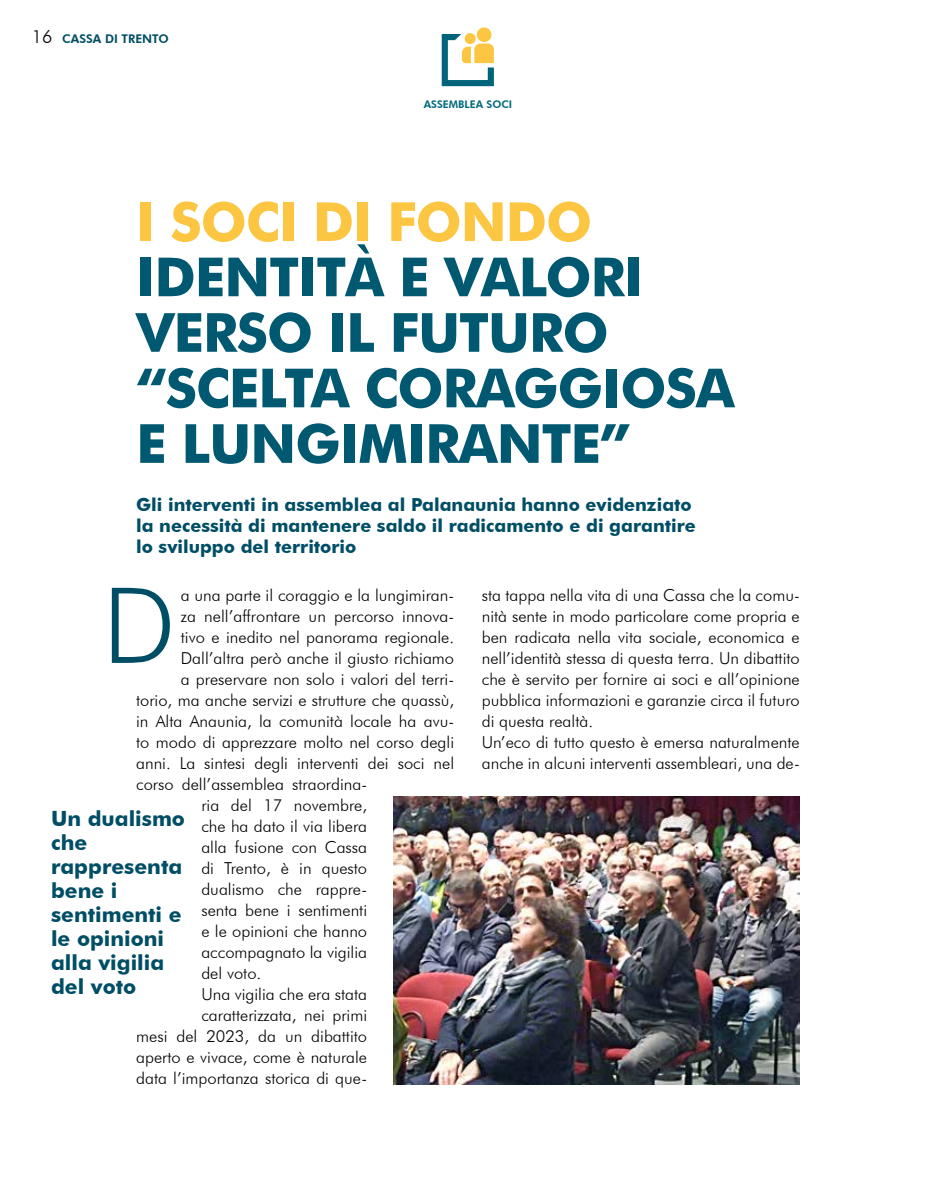
<style>
.page{position:relative;width:936px;height:1191px;background:#fff}
.page>*{position:absolute;margin:0;border:0;box-sizing:border-box;transform-origin:0 0}
.t1{font:300 105px "Futura BT";color:#004e65}
.t2{font:700 54px/55.5px "Futura BT";letter-spacing:-.02em;color:#005871}
.t3{font:700 54px "Futura BT";letter-spacing:-.02em;color:#fcc643}
.t4{font:700 21px/24px "Futura BT";color:#004e65}
.t5{font:700 18px/21px "Futura BT";color:#004e65}
.t6{font:300 16.5px/21px "Futura BT";color:#000}
.t7{font:800 12px "Futura BT";color:#004e65}
.t8{font:800 10.5px "Futura BT";color:#00697e}
.s1{font-weight:300;font-size:18px;color:#000}
</style>
<div class="page">
<img style="left:393px;top:796px;width:406px;height:288px">
<svg style="left:441px;top:27px;width:53px;height:59px"></svg>
<p class="t7" style="left:32px;top:31px;width:138px"><span class="s1">16</span> CASSA DI TRENTO</p>
<p class="t8" style="left:423px;top:98px;width:90px">ASSEMBLEA SOCI</p>
<h2 class="t3" style="left:136px;top:189px;width:457px">I SOCI DI FONDO</h2>
<h2 class="t2" style="left:136px;top:249px;width:600px">IDENTITÀ E VALORI<br>VERSO IL FUTURO “SCELTA CORAGGIOSA<br>E LUNGIMIRANTE”</h2>
<p class="t5" style="left:136px;top:494px;width:561px">Gli interventi in assemblea al Palanaunia hanno evidenziato la necessità di mantenere saldo il radicamento e di garantire lo sviluppo del territorio</p>
<p class="t6" style="left:181px;top:584px;width:275px">a una parte il coraggio e la lungimiran-</p>
<p class="t6" style="left:181px;top:605px;width:275px">za nell’affrontare un percorso innova-</p>
<p class="t6" style="left:181px;top:626px;width:275px">tivo e inedito nel panorama regionale.</p>
<p class="t6" style="left:181px;top:647px;width:275px">Dall’altra però anche il giusto richiamo</p>
<p class="t6" style="left:181px;top:668px;width:275px">a preservare non solo i valori del terri-</p>
<p class="t6" style="left:136px;top:689px;width:319px">torio, ma anche servizi e strutture che quassù,</p>
<p class="t6" style="left:136px;top:710px;width:319px">in Alta Anaunia, la comunità locale ha avu-</p>
<p class="t6" style="left:136px;top:731px;width:319px">to modo di apprezzare molto nel corso degli</p>
<p class="t6" style="left:136px;top:752px;width:319px">anni. La sintesi degli interventi dei soci nel</p>
<p class="t6" style="left:136px;top:773px;width:232px">corso dell’assemblea straordina-</p>
<p class="t6" style="left:201px;top:794px;width:167px">ria del 17 novembre,</p>
<p class="t6" style="left:201px;top:815px;width:167px">che ha dato il via libera</p>
<p class="t6" style="left:201px;top:836px;width:167px">alla fusione con Cassa</p>
<p class="t6" style="left:201px;top:857px;width:167px">di Trento, è in questo</p>
<p class="t6" style="left:201px;top:878px;width:167px">dualismo che rappre-</p>
<p class="t6" style="left:201px;top:899px;width:167px">senta bene i sentimenti</p>
<p class="t6" style="left:201px;top:920px;width:167px">e le opinioni che hanno</p>
<p class="t6" style="left:201px;top:941px;width:167px">accompagnato la vigilia</p>
<p class="t6" style="left:201px;top:962px;width:61px">del voto.</p>
<p class="t6" style="left:201px;top:983px;width:167px">Una vigilia che era stata</p>
<p class="t6" style="left:201px;top:1004px;width:167px">caratterizzata, nei primi</p>
<p class="t6" style="left:136px;top:1025px;width:232px">mesi del 2023, da un dibattito</p>
<p class="t6" style="left:136px;top:1046px;width:232px">aperto e vivace, come è naturale</p>
<p class="t6" style="left:136px;top:1067px;width:232px">data l’importanza storica di que-</p>
<h1 class="t1" style="left:102px;top:562px;width:75px">D</h1>
<p class="t6" style="left:482px;top:584px;width:319px">sta tappa nella vita di una Cassa che la comu&shy;nità sente in modo particolare come propria e ben radicata nella vita sociale, economica e nell’identità stessa di questa terra. Un dibattito che è servito per fornire ai soci e all’opinione pubblica informazioni e garanzie circa il futuro di questa realtà.<br>Un’eco di tutto questo è emersa naturalmente anche in alcuni interventi assembleari, una de-</p>
<p class="t4" style="left:51px;top:806px;width:135px">Un dualismo che rappresenta bene i sentimenti e le opinioni alla vigilia del voto</p>
</div>
